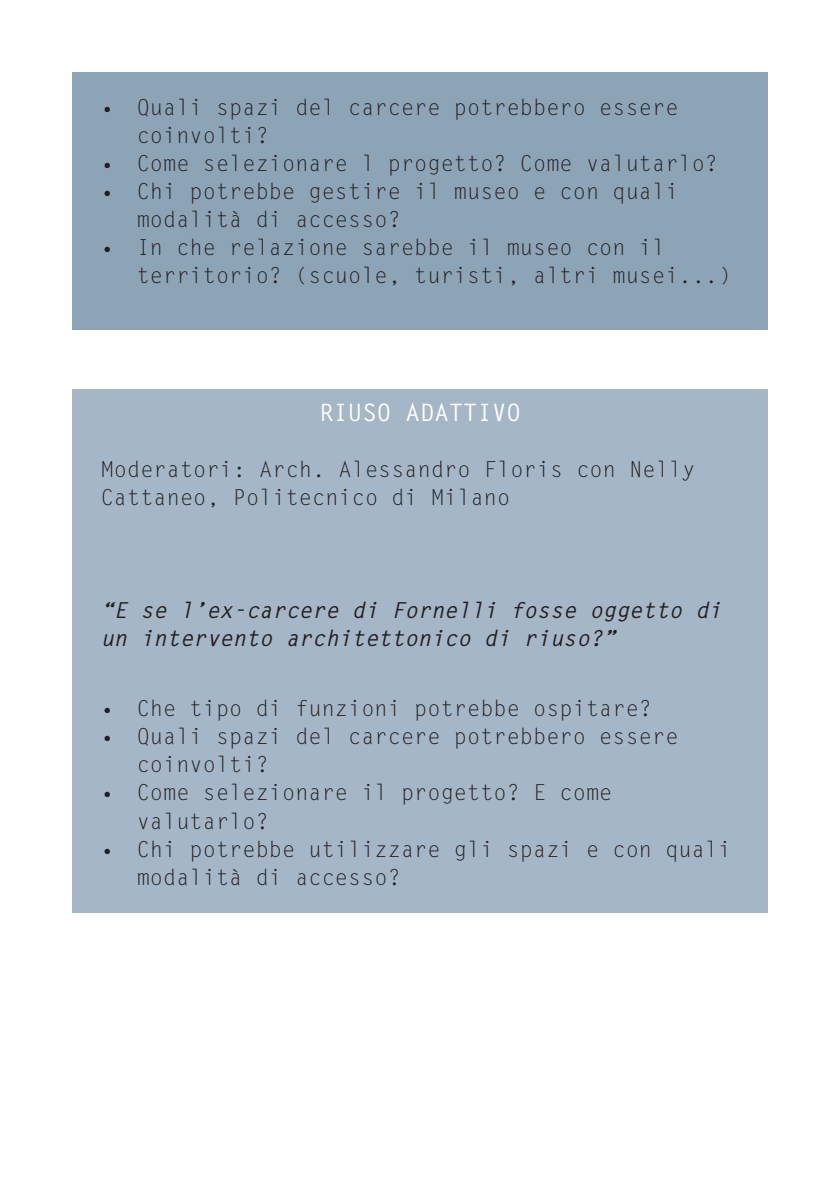
<style>
.page{position:relative;width:840px;height:1191px;background:#fff}
.page>*{position:absolute;margin:0;border:0;box-sizing:border-box;transform-origin:0 0}
.t1{font:700 24px "Letter Gothic Std";color:#fff}
.t2{font:22px/28px "Letter Gothic Std";color:#231f20}
.t3{font:italic 700 22px/28px "Letter Gothic Std";color:#231f20}
</style>
<div class="page">
<div style="left:72px;top:72px;width:695px;height:257px;background:#8da4b7"></div>
<div style="left:72px;top:389px;width:695px;height:523px;background:#a5b6c6"></div>
<p class="t2" style="left:137px;top:94px;width:543px;text-indent:-36px">• Quali spazi del carcere potrebbero essere coinvolti?</p>
<p class="t2" style="left:101px;top:150px;width:618px">• Come selezionare l progetto? Come valutarlo?</p>
<p class="t2" style="left:137px;top:178px;width:543px;text-indent:-36px">• Chi potrebbe gestire il museo e con quali modalità di accesso?</p>
<p class="t2" style="left:137px;top:234px;width:596px;text-indent:-36px">• In che relazione sarebbe il museo con il territorio? (scuole, turisti, altri musei...)</p>
<p class="t1" style="left:319px;top:397px;width:203px">RIUSO ADATTIVO</p>
<p class="t2" style="left:101px;top:456px;width:596px">Moderatori: Arch. Alessandro Floris con Nelly<br>Cattaneo, Politecnico di Milano</p>
<p class="t3" style="left:101px;top:597px;width:622px">“E se l’ex-carcere di Fornelli fosse oggetto di un intervento architettonico di riuso?”</p>
<p class="t2" style="left:101px;top:695px;width:552px">• Che tipo di funzioni potrebbe ospitare?</p>
<p class="t2" style="left:137px;top:723px;width:543px;text-indent:-36px">• Quali spazi del carcere potrebbero essere coinvolti?</p>
<p class="t2" style="left:137px;top:779px;width:477px;text-indent:-36px">• Come selezionare il progetto? E come valutarlo?</p>
<p class="t2" style="left:137px;top:835px;width:596px;text-indent:-36px">• Chi potrebbe utilizzare gli spazi e con quali modalità di accesso?</p>
</div>
